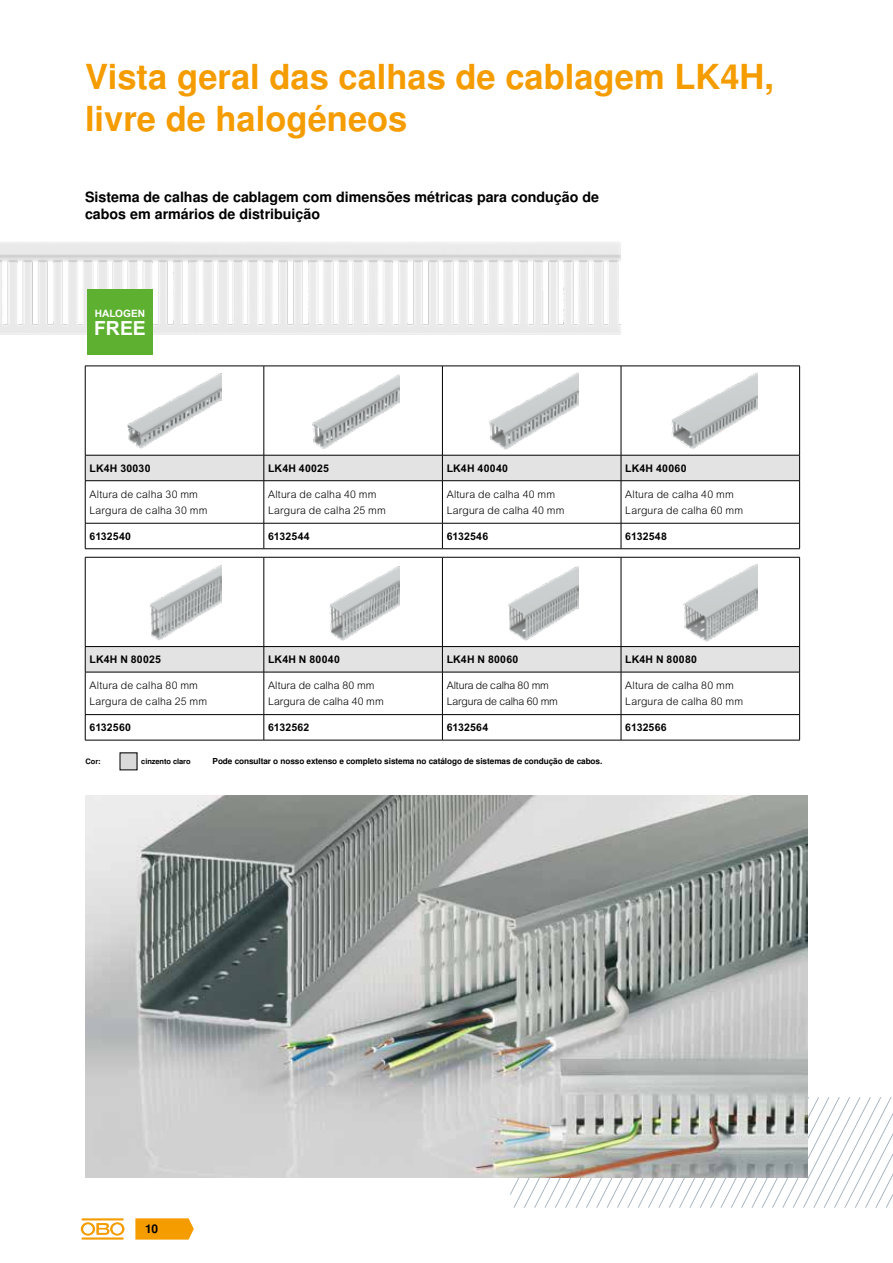
<style>
.page{position:relative;width:893px;height:1263px;background:#fff}
.page>*{position:absolute;margin:0;border:0;box-sizing:border-box;transform-origin:0 0}
.t1{font:700 34.5px/41.4px "Nimbus San LOT";color:#f59c00}
.t2{font:700 19.5px "Arial MT Pro";color:#fff}
.t3{font:700 14.25px/17.1px "Nimbus San LOT";color:#000}
.t4{font:700 12px "Nimbus San LOT";color:#000}
.t5{font:300 10.5px/16.5px "Arial MT Pro";letter-spacing:.015em;color:#000}
.t6{font:700 10.5px "Arial MT Pro";letter-spacing:.015em;color:#000}
.t7{font:300 10.5px/16.5px "Arial MT Pro";letter-spacing:-.015em;color:#000}
.t8{font:700 10.2px "Arial MT Pro";color:#fff}
.t9{font:700 8.25px "Nimbus San LOT";letter-spacing:-.01em;color:#000}
.t10{font:700 7.5px "Nimbus San LOT";letter-spacing:-.01em;color:#000}
</style>
<div class="page">
<svg style="left:135px;top:1218px;width:59px;height:21px"></svg>
<hr style="left:82px;top:1237px;width:42px;height:2px;background:#f59c00">
<svg style="left:81px;top:1222px;width:43px;height:13px"></svg>
<hr style="left:82px;top:1218px;width:42px;height:2px;background:#f59c00">
<svg style="left:510px;top:1097px;width:383px;height:111px"></svg>
<hr style="left:621px;top:557px;width:179px;height:1px;background:#000">
<hr style="left:85px;top:672px;width:179px;height:1px;background:#000">
<hr style="left:264px;top:672px;width:178px;height:1px;background:#000">
<hr style="left:442px;top:672px;width:179px;height:1px;background:#000">
<hr style="left:621px;top:672px;width:179px;height:1px;background:#000">
<hr style="left:85px;top:714px;width:179px;height:1px;background:#000">
<hr style="left:264px;top:714px;width:178px;height:1px;background:#000">
<hr style="left:442px;top:714px;width:179px;height:1px;background:#000">
<hr style="left:621px;top:714px;width:179px;height:1px;background:#000">
<hr style="left:85px;top:740px;width:179px;height:1px;background:#000">
<hr style="left:264px;top:740px;width:178px;height:1px;background:#000">
<hr style="left:442px;top:740px;width:179px;height:1px;background:#000">
<hr style="left:621px;top:740px;width:179px;height:1px;background:#000">
<hr style="left:621px;top:557px;width:1px;height:89px;background:#000">
<hr style="left:799px;top:557px;width:1px;height:89px;background:#000">
<hr style="left:264px;top:672px;width:1px;height:42px;background:#000">
<hr style="left:442px;top:672px;width:1px;height:42px;background:#000">
<hr style="left:621px;top:672px;width:1px;height:42px;background:#000">
<hr style="left:799px;top:672px;width:1px;height:42px;background:#000">
<hr style="left:85px;top:557px;width:179px;height:1px;background:#000">
<hr style="left:264px;top:557px;width:178px;height:1px;background:#000">
<hr style="left:264px;top:557px;width:1px;height:89px;background:#000">
<hr style="left:442px;top:557px;width:179px;height:1px;background:#000">
<hr style="left:442px;top:557px;width:1px;height:89px;background:#000">
<hr style="left:85px;top:557px;width:1px;height:89px;background:#000">
<svg style="left:85px;top:646px;width:715px;height:26px;background:#d5d5d5"></svg>
<hr style="left:85px;top:672px;width:1px;height:42px;background:#000">
<svg style="left:85px;top:715px;width:716px;height:25px"></svg>
<img style="left:150px;top:565px;width:71px;height:75px">
<img style="left:329px;top:566px;width:71px;height:75px">
<img style="left:508px;top:566px;width:70px;height:75px">
<img style="left:683px;top:564px;width:74px;height:78px">
<hr style="left:621px;top:366px;width:179px;height:1px;background:#000">
<hr style="left:621px;top:366px;width:1px;height:89px;background:#000">
<hr style="left:799px;top:366px;width:1px;height:89px;background:#000">
<hr style="left:264px;top:481px;width:1px;height:42px;background:#000">
<hr style="left:442px;top:481px;width:1px;height:42px;background:#000">
<hr style="left:621px;top:481px;width:1px;height:42px;background:#000">
<hr style="left:799px;top:481px;width:1px;height:42px;background:#000">
<hr style="left:85px;top:366px;width:179px;height:1px;background:#000">
<hr style="left:264px;top:366px;width:178px;height:1px;background:#000">
<hr style="left:264px;top:366px;width:1px;height:89px;background:#000">
<hr style="left:442px;top:366px;width:179px;height:1px;background:#000">
<hr style="left:442px;top:366px;width:1px;height:89px;background:#000">
<hr style="left:85px;top:366px;width:1px;height:89px;background:#000">
<svg style="left:85px;top:455px;width:715px;height:26px;background:#d4d4d4"></svg>
<hr style="left:85px;top:481px;width:1px;height:42px;background:#000">
<svg style="left:85px;top:523px;width:716px;height:26px"></svg>
<img style="left:128px;top:373px;width:93px;height:76px">
<img style="left:312px;top:374px;width:88px;height:75px">
<img style="left:489px;top:372px;width:89px;height:78px">
<img style="left:671px;top:372px;width:86px;height:77px">
<div style="left:120px;top:753px;width:17px;height:17px;background:#dadada"></div>
<img style="left:0;top:242px;width:621px;height:93px">
<div style="left:87px;top:289px;width:66px;height:66px;background:#5eb130"></div>
<img style="left:85px;top:795px;width:723px;height:383px">
<h1 class="t1" style="left:85px;top:58px;width:690px">Vista geral das calhas de cablagem LK4H, livre de halogéneos</h1>
<h3 class="t3" style="left:85px;top:189px;width:515px">Sistema de calhas de cablagem com dimensões métricas para condução de cabos em armários de distribuição</h3>
<p class="t8" style="left:95px;top:308px;width:52px">HALOGEN</p>
<h2 class="t2" style="left:94px;top:316px;width:53px">FREE</h2>
<p class="t6" style="left:89px;top:462px;width:63px">LK4H 30030</p>
<p class="t6" style="left:268px;top:462px;width:62px">LK4H 40025</p>
<p class="t6" style="left:447px;top:462px;width:63px">LK4H 40040</p>
<p class="t6" style="left:625px;top:462px;width:63px">LK4H 40060</p>
<p class="t5" style="left:89px;top:486px;width:119px">Altura de calha 30 mm<br>Largura de calha 30 mm</p>
<p class="t5" style="left:268px;top:486px;width:119px">Altura de calha 40 mm<br>Largura de calha 25 mm</p>
<p class="t5" style="left:447px;top:486px;width:119px">Altura de calha 40 mm<br>Largura de calha 40 mm</p>
<p class="t5" style="left:625px;top:486px;width:119px">Altura de calha 40 mm<br>Largura de calha 60 mm</p>
<p class="t6" style="left:89px;top:530px;width:43px">6132540</p>
<p class="t6" style="left:268px;top:530px;width:43px">6132544</p>
<p class="t6" style="left:447px;top:530px;width:43px">6132546</p>
<p class="t6" style="left:625px;top:530px;width:43px">6132548</p>
<p class="t6" style="left:89px;top:653px;width:73px">LK4H N 80025</p>
<p class="t6" style="left:268px;top:653px;width:73px">LK4H N 80040</p>
<p class="t6" style="left:447px;top:653px;width:73px">LK4H N 80060</p>
<p class="t6" style="left:625px;top:653px;width:73px">LK4H N 80080</p>
<p class="t5" style="left:89px;top:677px;width:119px">Altura de calha 80 mm<br>Largura de calha 25 mm</p>
<p class="t5" style="left:268px;top:677px;width:117px">Altura de calha 80 mm<br>Largura de calha 40 mm</p>
<p class="t7" style="left:447px;top:677px;width:113px">Altura de calha 80 mm<br>Largura de calha 60 mm</p>
<p class="t5" style="left:625px;top:677px;width:119px">Altura de calha 80 mm<br>Largura de calha 80 mm</p>
<p class="t6" style="left:89px;top:721px;width:43px">6132560</p>
<p class="t6" style="left:268px;top:721px;width:43px">6132562</p>
<p class="t6" style="left:447px;top:721px;width:43px">6132564</p>
<p class="t6" style="left:625px;top:721px;width:43px">6132566</p>
<p class="t10" style="left:86px;top:757px;width:17px">Cor:</p>
<p class="t10" style="left:141px;top:757px;width:51px">cinzento claro</p>
<p class="t9" style="left:213px;top:756px;width:391px">Pode consultar o nosso extenso e completo sistema no catálogo de sistemas de condução de cabos.</p>
<p class="t4" style="left:145px;top:1222px;width:15px">10</p>
</div>
